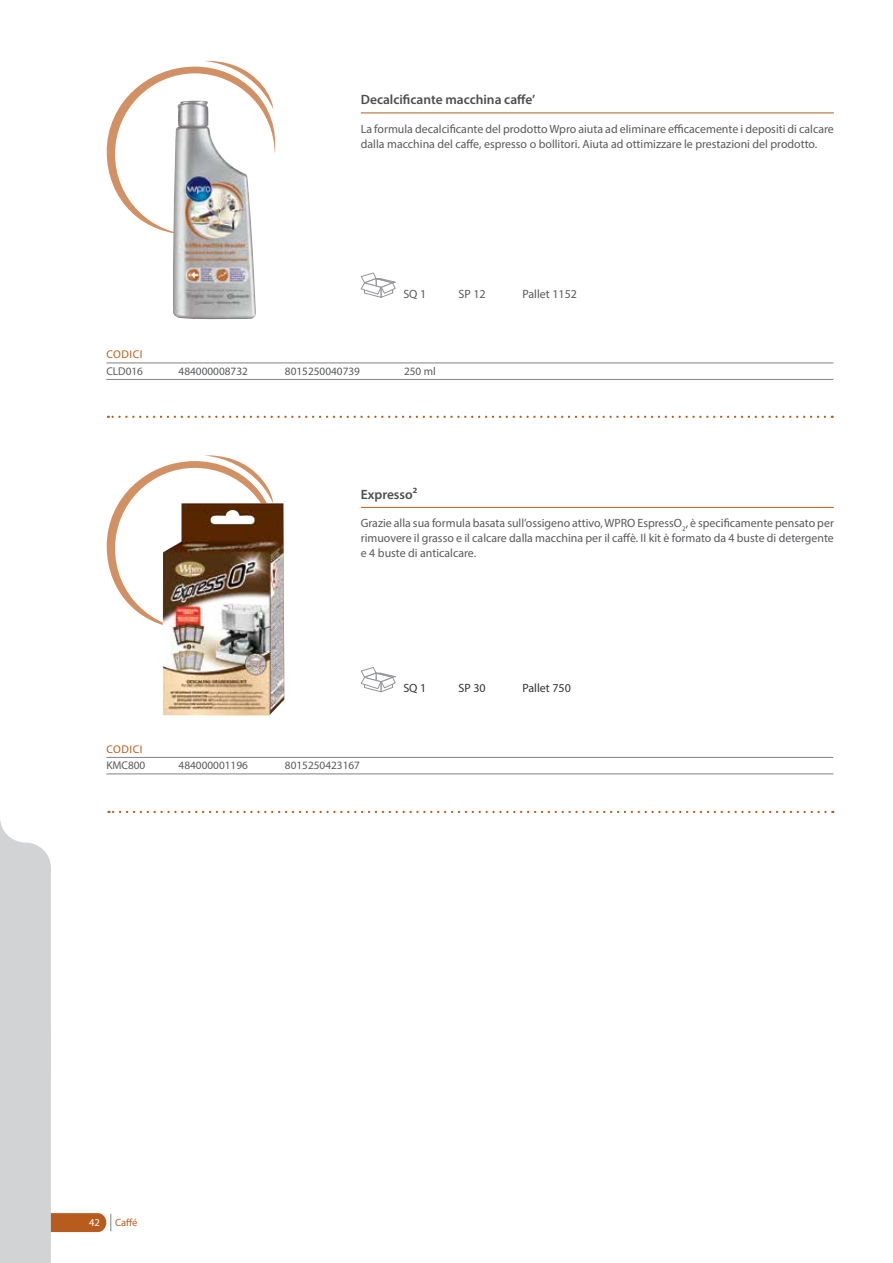
<style>
.page{position:relative;width:893px;height:1263px;background:#fff}
.page>*{position:absolute;margin:0;border:0;box-sizing:border-box;transform-origin:0 0}
.t1{font:600 13.5px "Myriad Pro";color:#4d4d4f}
.t2{font:12px/15px "Myriad Pro";color:#58595b}
.t3{font:12px "Myriad Pro";color:#333}
.t4{font:11.25px "Myriad Pro";color:#58595b}
.t5{font:11.25px "Myriad Pro";letter-spacing:.05em;color:#b75c1d}
.t6{font:10.5px "Myriad Pro";color:#b75c1d}
.t7{font:10.5px "Myriad Pro";color:#fff}
</style>
<div class="page">
<svg style="left:108px;top:416px;width:717px;height:2px"></svg>
<svg style="left:0;top:810px;width:825px;height:453px"></svg>
<svg style="left:107px;top:60px;width:169px;height:173px"></svg>
<img style="left:173px;top:101px;width:83px;height:218px">
<hr style="left:106px;top:363px;width:727px;height:1px;background:#808285">
<hr style="left:106px;top:379px;width:727px;height:1px;background:#808285">
<hr style="left:361px;top:113px;width:473px;height:1px;background:#b75c1d">
<svg style="left:360px;top:272px;width:36px;height:26px"></svg>
<svg style="left:107px;top:455px;width:167px;height:170px"></svg>
<img style="left:162px;top:503px;width:122px;height:212px">
<hr style="left:106px;top:757px;width:727px;height:1px;background:#808285">
<hr style="left:106px;top:774px;width:727px;height:1px;background:#808285">
<hr style="left:361px;top:507px;width:473px;height:1px;background:#b75c1d">
<svg style="left:360px;top:667px;width:36px;height:26px"></svg>
<p class="t1" style="left:361px;top:91px;width:176px">Decalcificante macchina caffe’</p>
<p class="t2" style="left:361px;top:121px;width:474px">La formula decalcificante del prodotto Wpro aiuta ad eliminare efficacemente i depositi di calcare dalla macchina del caffe, espresso o bollitori. Aiuta ad ottimizzare le prestazioni del prodotto.</p>
<p class="t2" style="left:403px;top:286px;width:24px">SQ 1</p>
<p class="t2" style="left:459px;top:286px;width:29px">SP 12</p>
<p class="t2" style="left:522px;top:286px;width:56px">Pallet 1152</p>
<p class="t5" style="left:106px;top:348px;width:38px">CODICI</p>
<p class="t4" style="left:106px;top:364px;width:38px">CLD016</p>
<p class="t4" style="left:179px;top:364px;width:71px">484000008732</p>
<p class="t4" style="left:285px;top:364px;width:77px">8015250040739</p>
<p class="t4" style="left:404px;top:364px;width:33px">250 ml</p>
<p class="t1" style="left:361px;top:485px;width:58px">Expresso²</p>
<p class="t2" style="left:361px;top:515px;width:475px;text-align:justify">Grazie alla sua formula basata sull’ossigeno attivo, WPRO EspressO<sub>2</sub>, è specificamente pensato per rimuovere il grasso e il calcare dalla macchina per il caffè. Il kit è formato da 4 buste di detergente e 4 buste di anticalcare.</p>
<p class="t5" style="left:106px;top:742px;width:38px">CODICI</p>
<p class="t4" style="left:106px;top:759px;width:40px">KMC800</p>
<p class="t4" style="left:179px;top:759px;width:71px">484000001196</p>
<p class="t4" style="left:285px;top:759px;width:77px">8015250423167</p>
<p class="t3" style="left:403px;top:681px;width:24px">SQ 1</p>
<p class="t3" style="left:459px;top:681px;width:29px">SP 30</p>
<p class="t3" style="left:522px;top:681px;width:50px">Pallet 750</p>
<p class="t7" style="left:89px;top:1216px;width:12px">42</p>
<p class="t6" style="left:115px;top:1216px;width:24px">Caffé</p>
</div>
